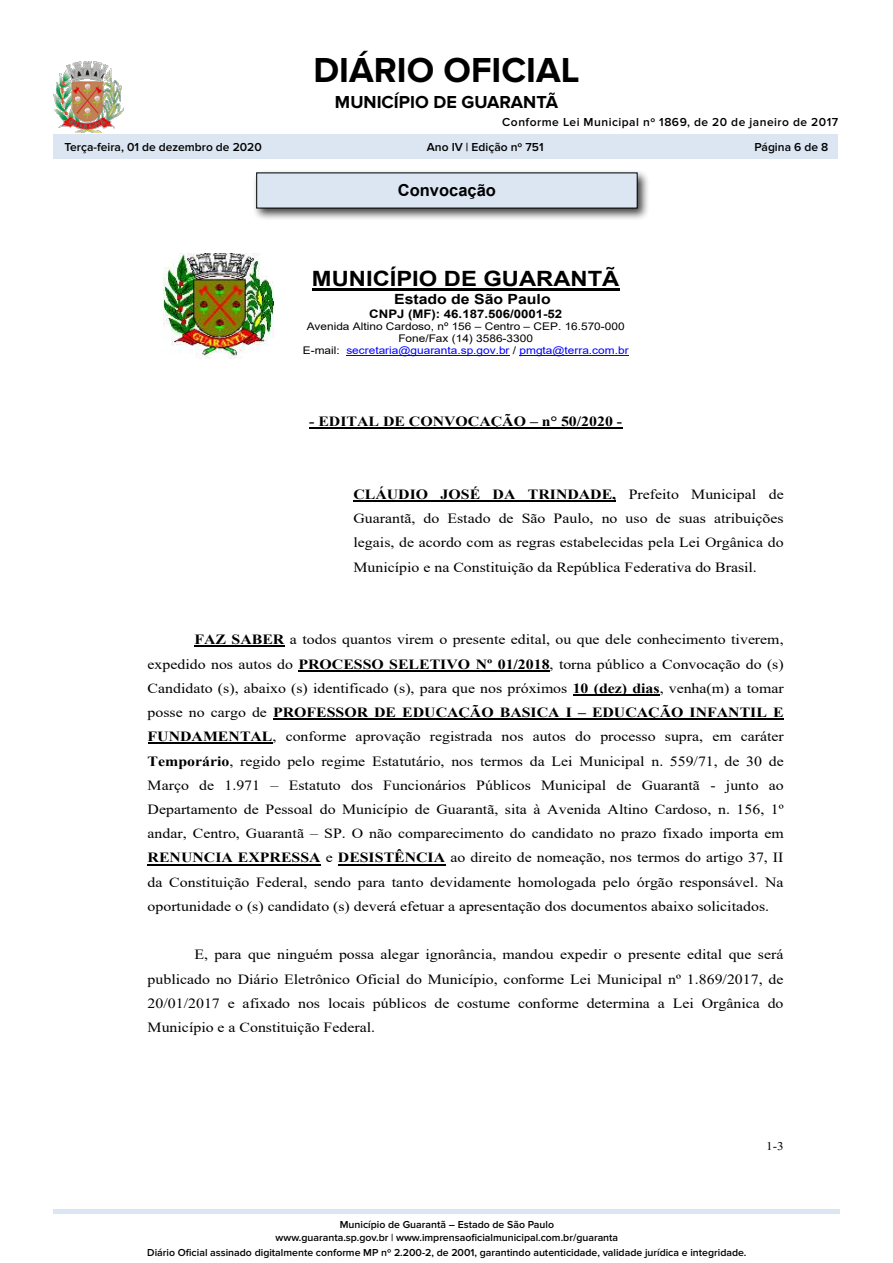
<style>
.page{position:relative;width:893px;height:1263px;background:#fff}
.page>*{position:absolute;margin:0;border:0;box-sizing:border-box;transform-origin:0 0}
.t1{font:700 36px "Proxima Nova";color:#000}
.t2{font:700 21.15px "Arial";color:#000;scale:1.13 1}
.t3{font:700 18px "Proxima Nova";color:#000}
.t4{font:700 16.5px "Arial";color:#000}
.t5{font:14.1px/24.3px "Times New Roman";color:#000;text-align:justify;scale:1.13 1}
.t6{font:700 14.1px "Times New Roman";color:#000;scale:1.13 1}
.t7{font:700 14.1px "Arial";color:#000;scale:1.13 1}
.t8{font:600 12px "Proxima Nova";color:#000}
.t9{font:600 12px "Proxima Nova";letter-spacing:.04em;color:#000}
.t10{font:700 11.7px "Arial";color:#000;scale:1.13 1}
.t11{font:11.7px "Times New Roman";color:#000;scale:1.13 1}
.t12{font:600 10.5px/14px "Proxima Nova";color:#000;text-align:center}
.t13{font:10.5px/12.1px "Arial";color:#000;text-align:center;scale:1.13 1}
.s1{color:#00f}
.s2{font-weight:700}
</style>
<div class="page">
<img style="left:54px;top:61px;width:70px;height:72px">
<div style="left:53px;top:135px;width:785px;height:24px;background:#dce6f2"></div>
<hr style="left:54px;top:1209px;width:786px;height:4px;background:#dce6f2">
<div style="left:253px;top:169px;width:397px;height:52px;background:#000;opacity:.75"></div>
<div style="left:257px;top:173px;width:380px;height:35px;background:#dce6f2"></div>
<img style="left:164px;top:254px;width:109px;height:105px">
<hr style="left:312px;top:288px;width:307px;height:2px;background:#000">
<hr style="left:346px;top:355px;width:164px;height:1px;background:#00f">
<hr style="left:520px;top:355px;width:109px;height:1px;background:#00f">
<hr style="left:309px;top:428px;width:313px;height:1px;background:#000">
<hr style="left:353px;top:500px;width:263px;height:2px;background:#000">
<hr style="left:194px;top:646px;width:90px;height:1px;background:#000">
<hr style="left:299px;top:670px;width:251px;height:1px;background:#000">
<hr style="left:573px;top:694px;width:87px;height:2px;background:#000">
<hr style="left:273px;top:718px;width:511px;height:2px;background:#000">
<hr style="left:148px;top:743px;width:125px;height:1px;background:#000">
<hr style="left:148px;top:864px;width:173px;height:1px;background:#000">
<hr style="left:338px;top:864px;width:107px;height:1px;background:#000">
<h1 class="t1" style="left:313px;top:50px;width:268px">DIÁRIO OFICIAL</h1>
<p class="t3" style="left:335px;top:91px;width:225px">MUNICÍPIO DE GUARANTÃ</p>
<p class="t9" style="left:502px;top:115px;width:337px">Conforme Lei Municipal nº 1869, de 20 de janeiro de 2017</p>
<p class="t8" style="left:65px;top:140px;width:199px">Terça-feira, 01 de dezembro de 2020</p>
<p class="t8" style="left:427px;top:140px;width:118px">Ano IV | Edição nº 751</p>
<p class="t8" style="left:754px;top:140px;width:75px">Página 6 de 8</p>
<p class="t4" style="left:398px;top:179px;width:100px">Convocação</p>
<p class="t2" style="left:312px;top:264px;width:274px">MUNICÍPIO DE GUARANTÃ</p>
<p class="t7" style="left:394px;top:289px;width:140px">Estado de São Paulo</p>
<p class="t10" style="left:369px;top:305px;width:172px">CNPJ (MF): 46.187.506/0001-52</p>
<p class="t13" style="left:303px;top:320px;width:290px">Avenida Altino Cardoso, nº 156 – Centro – CEP. 16.570-000<br>Fone/Fax (14) 3586-3300<br>E-mail: <span class="s1">secretaria@guaranta.sp.gov.br</span> / <span class="s1">pmgta@terra.com.br</span></p>
<p class="t6" style="left:309px;top:411px;width:279px">- EDITAL DE CONVOCAÇÃO – n° 50/2020 -</p>
<p class="t5" style="left:353px;top:481px;width:382px"><span class="s2">CLÁUDIO JOSÉ DA TRINDADE,</span> Prefeito Municipal de Guarantã, do Estado de São Paulo, no uso de suas atribuições legais, de acordo com as regras estabelecidas pela Lei Orgânica do Município e na Constituição da República Federativa do Brasil.</p>
<p class="t5" style="left:148px;top:627px;width:565px;text-indent:47px"><span class="s2">FAZ SABER</span> a todos quantos virem o presente edital, ou que dele conhecimento tiverem, expedido nos autos do <span class="s2">PROCESSO SELETIVO Nº 01/2018</span>, torna público a Convocação do (s)<br>Candidato (s), abaixo (s) identificado (s), para que nos próximos <span class="s2">10 (dez) dias</span>, venha(m) a tomar posse no cargo de <span class="s2">PROFESSOR DE EDUCAÇÃO BASICA I – EDUCAÇÃO INFANTIL E FUNDAMENTAL</span>, conforme aprovação registrada nos autos do processo supra, em caráter <span class="s2">Temporário</span>, regido pelo regime Estatutário, nos termos da Lei Municipal n. 559/71, de 30 de Março de 1.971 – Estatuto dos Funcionários Públicos Municipal de Guarantã - junto ao Departamento de Pessoal do Município de Guarantã, sita à Avenida Altino Cardoso, n. 156, 1º andar, Centro, Guarantã – SP. O não comparecimento do candidato no prazo fixado importa em <span class="s2">RENUNCIA EXPRESSA</span> e <span class="s2">DESISTÊNCIA</span> ao direito de nomeação, nos termos do artigo 37, II da Constituição Federal, sendo para tanto devidamente homologada pelo órgão responsável. Na oportunidade o (s) candidato (s) deverá efetuar a apresentação dos documentos abaixo solicitados.</p>
<p class="t5" style="left:148px;top:942px;width:564px;text-indent:47px">E, para que ninguém possa alegar ignorância, mandou expedir o presente edital que será publicado no Diário Eletrônico Oficial do Município, conforme Lei Municipal nº 1.869/2017, de 20/01/2017 e afixado nos locais públicos de costume conforme determina a Lei Orgânica do Município e a Constituição Federal.</p>
<p class="t11" style="left:766px;top:1138px;width:17px">1-3</p>
<p class="t12" style="left:147px;top:1217px;width:601px">Município de Guarantã – Estado de São Paulo<br>www.guaranta.sp.gov.br | www.imprensaoficialmunicipal.com.br/guaranta<br>Diário Oficial assinado digitalmente conforme MP nº 2.200-2, de 2001, garantindo autenticidade, validade jurídica e integridade.</p>
</div>
